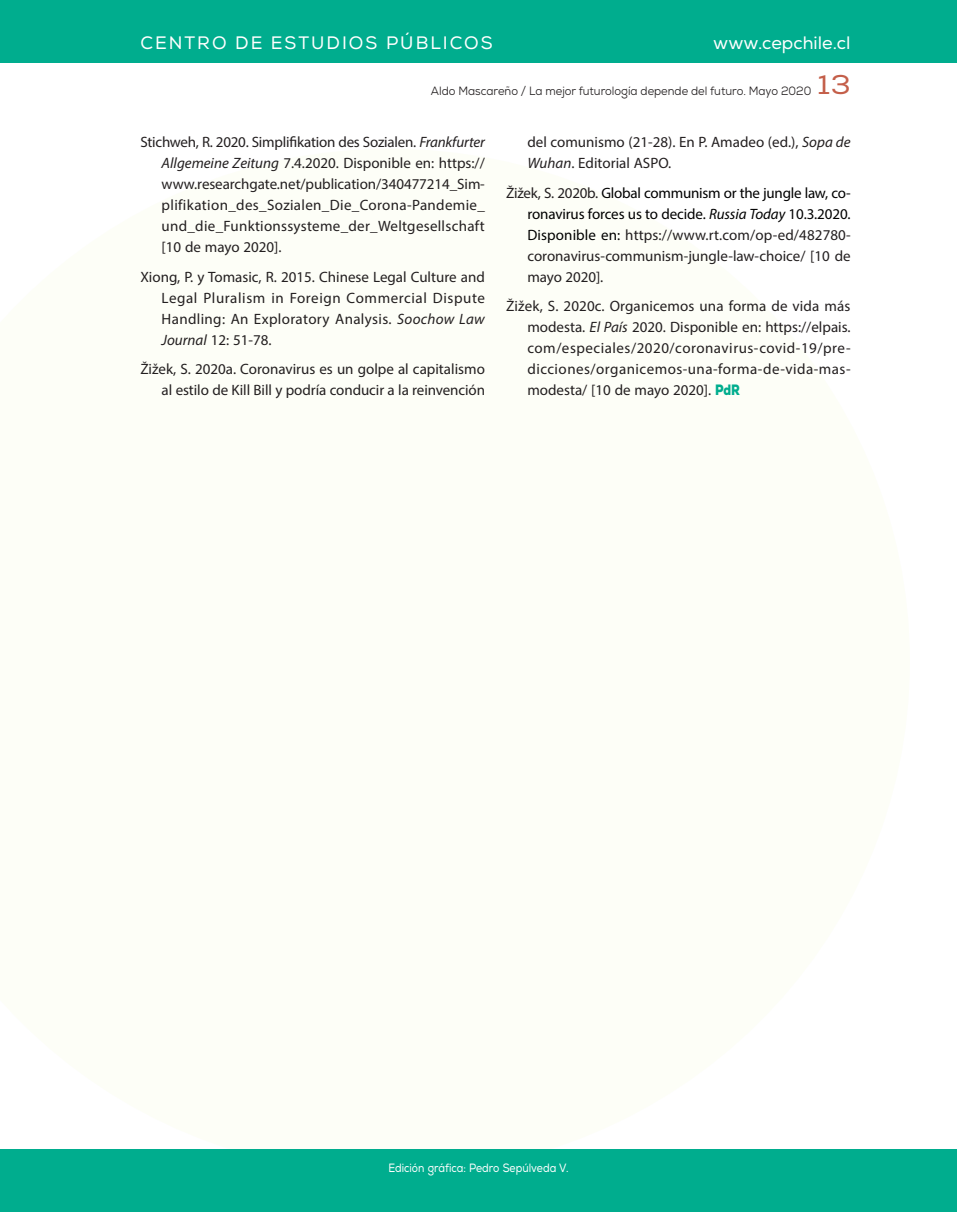
<style>
.page{position:relative;width:957px;height:1212px;background:#fff}
.page>*{position:absolute;margin:0;border:0;box-sizing:border-box;transform-origin:0 0}
.t1{font:27px "Nexa";color:#c45f4a;scale:1.1 1}
.t2{font:18px "Nexa";letter-spacing:.11em;color:#fff}
.t3{font:18px "Nexa";color:#fff}
._17_bibliografia{font:15px/21px "Myriad Pro";color:#231f20;text-align:justify}
.t4{font:12px "Nexa";color:#231f20;scale:.93 1}
.t5{font:12px "Nexa";color:#fff;scale:.87 1}
.s1{font-style:italic}
.s2{color:#000}
.s3{font-style:italic;color:#000}
.s4{font-family:"Nexa";font-weight:900;color:#00ad8e}
</style>
<div class="page">
<div style="left:0;top:0;width:957px;height:63px;background:#00ad8e"></div>
<div style="left:0;top:1149px;width:957px;height:63px;background:#00ad8e"></div>
<p class="t2" style="left:140px;top:32px;width:354px">CENTRO DE ESTUDIOS PÚBLICOS</p>
<p class="t4" style="left:431px;top:83px;width:410px">Aldo Mascareño / La mejor futurología depende del futuro. Mayo 2020</p>
<p class="t3" style="left:713px;top:32px;width:139px">www.cepchile.cl</p>
<h1 class="t1" style="left:817px;top:69px;width:31px">13</h1>
<p class="_17_bibliografia" style="left:162px;top:132px;width:325px;text-indent:-21px">Stichweh, R. 2020. Simplifikation des Sozialen. <span class="s1">Frankfurter Allgemeine Zeitung</span> 7.4.2020. Disponible en: https:// www.researchgate.net/publication/340477214_Sim&shy;plifikation_des_Sozialen_Die_Corona-Pandemie_ und_die_Funktionssysteme_der_Weltgesellschaft [10 de mayo 2020].</p>
<p class="_17_bibliografia" style="left:162px;top:266px;width:325px;text-indent:-21px">Xiong, P. y Tomasic, R. 2015. Chinese Legal Culture and Legal Pluralism in Foreign Commercial Dispute Handling: An Exploratory Analysis. <span class="s1">Soochow Law Journal</span> 12: 51-78.</p>
<p class="_17_bibliografia" style="left:140px;top:359px;width:346px;text-align:right">Žižek, S. 2020a. Coronavirus es un golpe al capitalismo al estilo de Kill Bill y podría conducir a la reinvención</p>
<p class="_17_bibliografia" style="left:527px;top:132px;width:325px">del comunismo (21-28). En P. Amadeo (ed.), <span class="s1">Sopa de<br>Wuhan</span>. Editorial ASPO.</p>
<p class="_17_bibliografia" style="left:527px;top:182px;width:325px;text-indent:-21px">Žižek, S. 2020b. <span class="s2">Global communism or the jungle law, co&shy;ronavirus forces us to decide.</span> <span class="s3">Russia Today</span> <span class="s2">10.3.2020.<br>Disponible en:</span> https://www.rt.com/op-ed/482780- coronavirus-communism-jungle-law-choice/ [10 de mayo 2020].</p>
<p class="_17_bibliografia" style="left:527px;top:296px;width:325px;text-indent:-21px">Žižek, S. 2020c. Organicemos una forma de vida más modesta. <span class="s1">El País</span> 2020. Disponible en: https://elpais. com/especiales/2020/coronavirus-covid-19/pre&shy;dicciones/organicemos-una-forma-de-vida-mas&shy;modesta/ [10 de mayo 2020]. <span class="s4">PdR</span></p>
<p class="t5" style="left:388px;top:1161px;width:209px">Edición gráfica: Pedro Sepúlveda V.</p>
</div>
